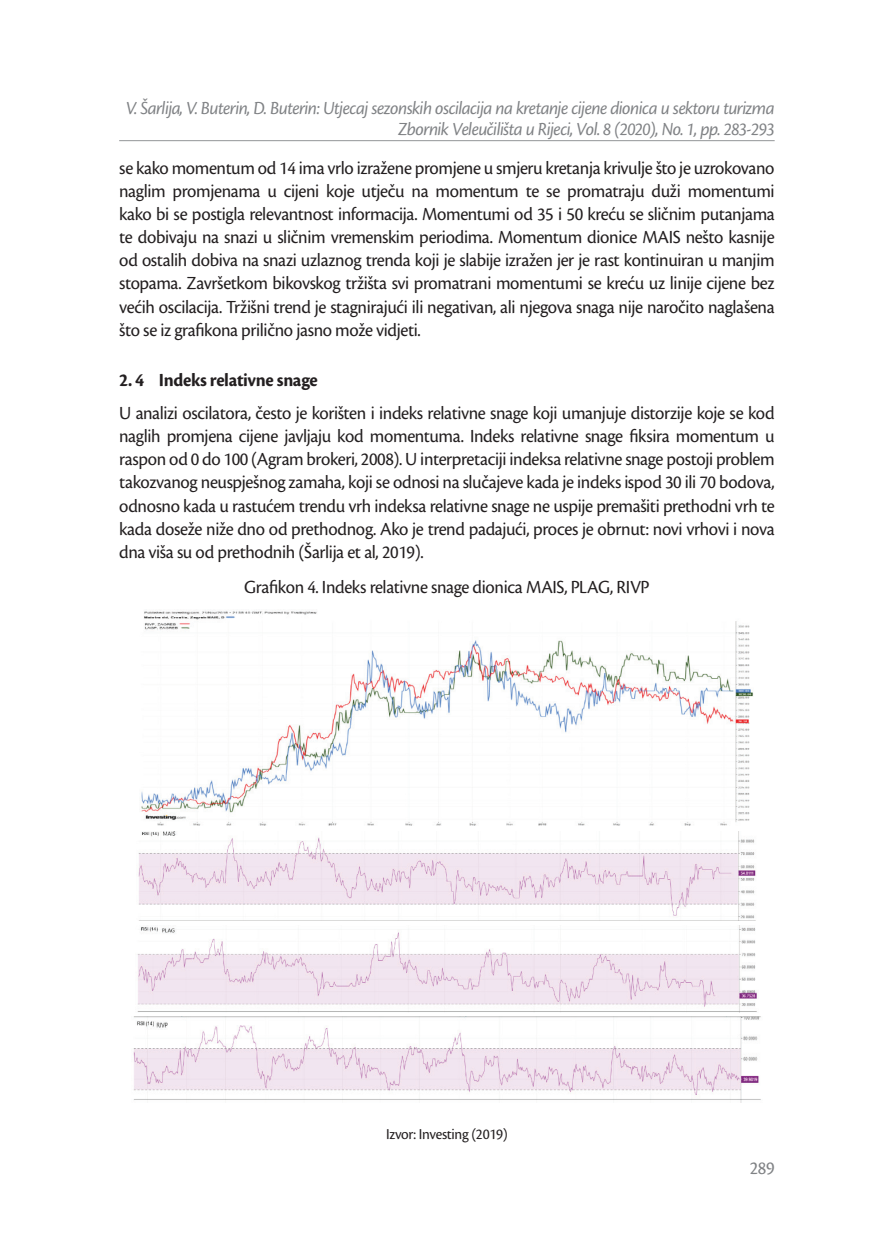
<style>
.page{position:relative;width:874px;height:1241px;background:#fff}
.page>*{position:absolute;margin:0;border:0;box-sizing:border-box;transform-origin:0 0}
.t1{font:19.25px/23.1px "Cronos Pro";letter-spacing:-.02em;color:#231f20;text-align:justify;scale:.96 1}
.t2{font:italic 19.25px/21px "Cronos Pro";letter-spacing:-.035em;color:#808285;text-align:right;scale:.96 1}
.t3{font:700 19.25px "Cronos Pro";letter-spacing:-.02em;color:#231f20;scale:.96 1}
.t4{font:19.25px "Cronos Pro";color:#808285;scale:.96 1}
.t5{font:15.75px "Cronos Pro";letter-spacing:-.02em;color:#231f20;scale:.96 1}
</style>
<div class="page">
<hr style="left:119px;top:140px;width:655px;height:1px;background:#939598">
<img style="left:141px;top:611px;width:612px;height:215px">
<img style="left:138px;top:831px;width:618px;height:89px">
<img style="left:137px;top:925px;width:620px;height:86px">
<img style="left:133px;top:1016px;width:628px;height:86px">
<p class="t2" style="left:126px;top:98px;width:677px">V. Šarlija, V. Buterin, D. Buterin: Utjecaj sezonskih oscilacija na kretanje cijene dionica u sektoru turizma<br>Zbornik Veleučilišta u Rijeci, Vol. 8 (2020), No. 1, pp. 283-293</p>
<p class="t1" style="left:119px;top:156px;width:684px">se kako momentum od 14 ima vrlo izražene promjene u smjeru kretanja krivulje što je uzrokovano naglim promjenama u cijeni koje utječu na momentum te se promatraju duži momentumi kako bi se postigla relevantnost informacija. Momentumi od 35 i 50 kreću se sličnim putanjama te dobivaju na snazi u sličnim vremenskim periodima. Momentum dionice MAIS nešto kasnije od ostalih dobiva na snazi uzlaznog trenda koji je slabije izražen jer je rast kontinuiran u manjim stopama. Završetkom bikovskog tržišta svi promatrani momentumi se kreću uz linije cijene bez većih oscilacija. Tržišni trend je stagnirajući ili negativan, ali njegova snaga nije naročito naglašena što se iz grafikona prilično jasno može vidjeti.</p>
<p class="t3" style="left:119px;top:369px;width:208px">2. 4 Indeks relativne snage</p>
<p class="t1" style="left:119px;top:401px;width:684px">U analizi oscilatora, često je korišten i indeks relativne snage koji umanjuje distorzije koje se kod naglih promjena cijene javljaju kod momentuma. Indeks relativne snage fiksira momentum u raspon od 0 do 100 (Agram brokeri, 2008). U interpretaciji indeksa relativne snage postoji problem takozvanog neuspješnog zamaha, koji se odnosi na slučajeve kada je indeks ispod 30 ili 70 bodova, odnosno kada u rastućem trendu vrh indeksa relativne snage ne uspije premašiti prethodni vrh te kada doseže niže dno od prethodnog. Ako je trend padajući, proces je obrnut: novi vrhovi i nova dna viša su od prethodnih (Šarlija et al, 2019).</p>
<p class="t1" style="left:244px;top:575px;width:424px">Grafikon 4. Indeks relativne snage dionica MAIS, PLAG, RIVP</p>
<p class="t5" style="left:386px;top:1124px;width:128px">Izvor: Investing (2019)</p>
<p class="t4" style="left:749px;top:1156px;width:27px">289</p>
</div>
